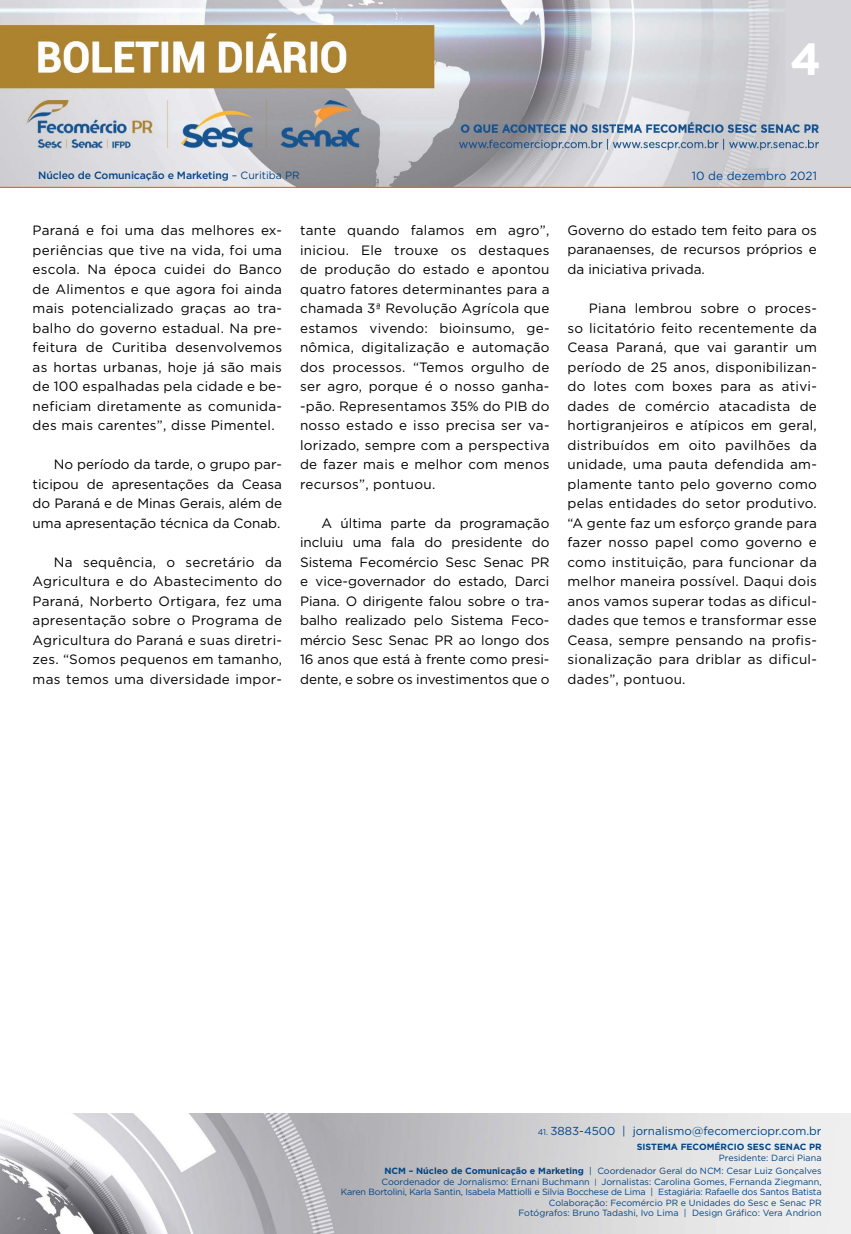
<style>
.page{position:relative;width:851px;height:1234px;background:#fff}
.page>*{position:absolute;margin:0;border:0;box-sizing:border-box;transform-origin:0 0}
.t1{font:700 45px "Gotham";color:#fff}
.t2{font:13.5px/19.5px "Gotham";letter-spacing:.02em;color:#000;text-align:justify}
.t3{font:11.85px "Gotham";color:#004a93}
.t4{font:11.55px "Gotham";color:#004587}
.t5{font:500 10.5px "Gotham";letter-spacing:-.01em;color:#004587}
.t6{font:9px/10.5px "Gotham";color:#004587;text-align:right}
.t7{font:700 9px "Gotham";color:#004587}
.s1{font-weight:400}
.s2{font-size:8.25px}
.s3{font-weight:700}
.s4{font-size:7.65px}
</style>
<div class="page">
<img style="left:0;top:0;width:850px;height:188px">
<img style="left:0;top:1113px;width:850px;height:120px">
<h1 class="t1" style="left:790px;top:29px;width:33px">4</h1>
<p class="t5" style="left:38px;top:168px;width:263px">Núcleo de Comunicação e Marketing <span class="s1">– Curitiba PR</span></p>
<p class="t3" style="left:691px;top:168px;width:127px">10 de dezembro 2021</p>
<p class="t2" style="left:33px;top:220px;width:251px">Paraná e foi uma das melhores ex&shy;periências que tive na vida, foi uma escola. Na época cuidei do Banco de Alimentos e que agora foi ainda mais potencializado graças ao tra&shy;balho do governo estadual. Na pre&shy;feitura de Curitiba desenvolvemos as hortas urbanas, hoje já são mais de 100 espalhadas pela cidade e be&shy;neficiam diretamente as comunida&shy;des mais carentes”, disse Pimentel.</p>
<p class="t2" style="left:33px;top:454px;width:251px;text-indent:21px">No período da tarde, o grupo par&shy;ticipou de apresentações da Ceasa do Paraná e de Minas Gerais, além de uma apresentação técnica da Conab.</p>
<p class="t2" style="left:33px;top:552px;width:251px;text-indent:21px">Na sequência, o secretário da Agricultura e do Abastecimento do Paraná, Norberto Ortigara, fez uma apresentação sobre o Programa de Agricultura do Paraná e suas diretri&shy;zes. “Somos pequenos em tamanho, mas temos uma diversidade impor-</p>
<p class="t2" style="left:300px;top:220px;width:251px">tante quando falamos em agro”, iniciou. Ele trouxe os destaques de produção do estado e apontou quatro fatores determinantes para a chamada 3ª Revolução Agrícola que estamos vivendo: bioinsumo, ge&shy;nômica, digitalização e automação dos processos. “Temos orgulho de ser agro, porque é o nosso ganha--pão. Representamos 35% do PIB do nosso estado e isso precisa ser va&shy;lorizado, sempre com a perspectiva de fazer mais e melhor com menos recursos”, pontuou.</p>
<p class="t2" style="left:300px;top:513px;width:251px;text-indent:21px">A última parte da programação incluiu uma fala do presidente do Sistema Fecomércio Sesc Senac PR e vice-governador do estado, Darci Piana. O dirigente falou sobre o tra&shy;balho realizado pelo Sistema Feco&shy;mércio Sesc Senac PR ao longo dos 16 anos que está à frente como presi&shy;dente, e sobre os investimentos que o</p>
<p class="t2" style="left:567px;top:220px;width:251px">Governo do estado tem feito para os paranaenses, de recursos próprios e da iniciativa privada.</p>
<p class="t2" style="left:567px;top:298px;width:251px;text-indent:21px">Piana lembrou sobre o proces&shy;so licitatório feito recentemente da Ceasa Paraná, que vai garantir um período de 25 anos, disponibilizan&shy;do lotes com boxes para as ativi&shy;dades de comércio atacadista de hortigranjeiros e atípicos em geral, distribuídos em oito pavilhões da unidade, uma pauta defendida am&shy;plamente tanto pelo governo como pelas entidades do setor produtivo. “A gente faz um esforço grande para fazer nosso papel como governo e como instituição, para funcionar da melhor maneira possível. Daqui dois anos vamos superar todas as dificul&shy;dades que temos e transformar esse Ceasa, sempre pensando na profis&shy;sionalização para driblar as dificul&shy;dades”, pontuou.</p>
<p class="t4" style="left:537px;top:1123px;width:285px"><span class="s2">41.</span> 3883-4500 | jornalismo@fecomerciopr.com.br</p>
<p class="t7" style="left:636px;top:1140px;width:186px">SISTEMA FECOMÉRCIO SESC SENAC PR</p>
<p class="t6" style="left:384px;top:1150px;width:438px;line-height:13.5px">Presidente: Darci Piana<br><span class="s3">NCM – Núcleo de Comunicação e Marketing</span> | Coordenador Geral do NCM: Cesar Luiz Gonçalves</p>
<p class="t6" style="left:341px;top:1175px;width:482px">Coordenador de Jornalismo: Ernani Buchmann <span class="s4">|</span> Jornalistas: Carolina Gomes, Fernanda Ziegmann,<br>Karen Bortolini, Karla Santin, Isabela Mattiolli e Silvia Bocchese de Lima | Estagiária: Rafaelle dos Santos Batista Colaboração: Fecomércio PR e Unidades do Sesc e Senac PR<br>Fotógrafos: Bruno Tadashi, Ivo Lima | Design Gráfico: Vera Andrion</p>
</div>
